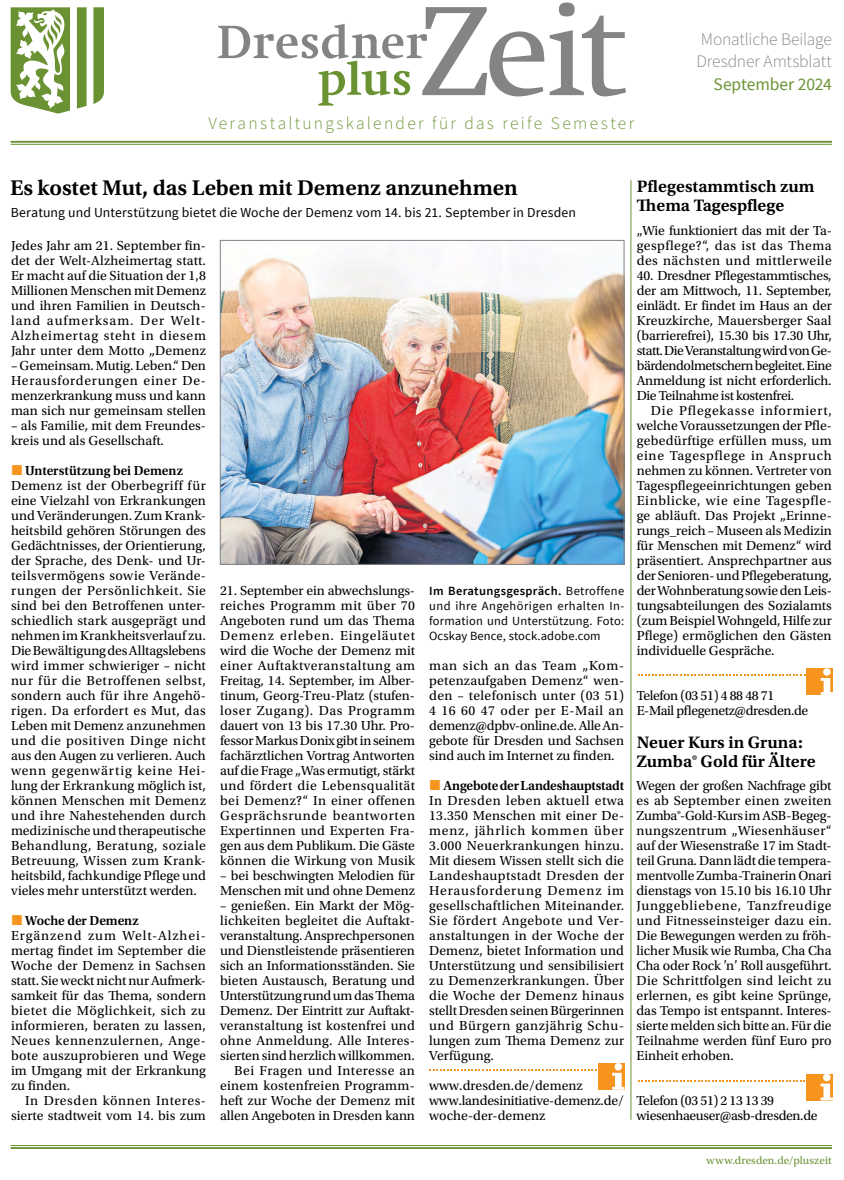
<style>
.page{position:relative;width:844px;height:1180px;background:#fff}
.page>*{position:absolute;margin:0;border:0;box-sizing:border-box;transform-origin:0 0}
._2023_Pluszeit_Über{font:22.5px "Utopia Std Semibold Capt";letter-spacing:-.005em;color:#000}
._2023_Pluszeit_Über-2{font:17.5px/18.8px "Utopia Std Semibold Capt";color:#000}
.t1{font:300 17.5px "Source Sans Pro";letter-spacing:.13em;color:#6a9233}
.Pluszeit_Kopf_rechts{font:300 17.5px/22.5px "Source Sans Pro";letter-spacing:-.01em;color:#828485}
.Pluszeit_Kopf_Datum{font:17.5px "Source Sans Pro";letter-spacing:-.005em;color:#6a9233}
._2023_Pluszeit_Flies{font:13.75px/15px "Utopia Std";color:#000;text-align:justify}
._2023_Pluszeit_Flies-2{font:13.75px "Utopia Std";letter-spacing:-.025em;color:#000}
._2023_Unterüber_Sour{font:13.75px "Source Sans Pro";letter-spacing:.01em;color:#000}
.t2{font:600 13.75px "Utopia Std";letter-spacing:-.01em;color:#000}
._2023_Pluszeit_BU_Ut{font:12.5px/15px "Source Sans Pro";letter-spacing:.01em;color:#000;text-align:justify}
.Fliesstext{font:11.25px "Utopia Std";letter-spacing:.005em;color:#6a9233}
.s1{font-weight:600}
</style>
<div class="page">
<svg style="left:218px;top:2px;width:408px;height:104px"></svg>
<svg style="left:77px;top:7px;width:10px;height:102px"></svg>
<svg style="left:11px;top:7px;width:59px;height:107px"></svg>
<svg style="left:93px;top:7px;width:11px;height:97px"></svg>
<hr style="left:11px;top:144px;width:820px;height:1px;background:#6a9233">
<hr style="left:11px;top:141px;width:820px;height:2px;background:#6a9233">
<hr style="left:11px;top:1145px;width:820px;height:1px;background:#6a9233">
<hr style="left:11px;top:1147px;width:820px;height:2px;background:#6a9233">
<hr style="left:630px;top:180px;width:1px;height:940px;background:#6a9233">
<svg style="left:429px;top:1069px;width:167px;height:2px"></svg>
<div style="left:598px;top:1064px;width:26px;height:26px;background:#f7941e"></div>
<svg style="left:612px;top:1073px;width:12px;height:17px"></svg>
<div style="left:614px;top:1064px;width:8px;height:6px;background:#fff;border-radius:50%"></div>
<svg style="left:638px;top:1080px;width:167px;height:1px"></svg>
<div style="left:806px;top:1074px;width:26px;height:26px;background:#f7941e"></div>
<svg style="left:820px;top:1083px;width:12px;height:17px"></svg>
<div style="left:822px;top:1074px;width:8px;height:7px;background:#fff;border-radius:50%"></div>
<img style="left:222px;top:257px;width:400px;height:306px">
<div style="left:220px;top:240px;width:404px;height:325px;border:1px solid #808285"></div>
<svg style="left:638px;top:674px;width:167px;height:2px"></svg>
<div style="left:806px;top:669px;width:26px;height:26px;background:#f7941e"></div>
<svg style="left:820px;top:678px;width:12px;height:17px"></svg>
<svg style="left:822px;top:669px;width:8px;height:7px"></svg>
<p class="t1" style="left:208px;top:111px;width:427px">Veranstaltungskalender für das reife Semester</p>
<p class="Pluszeit_Kopf_rechts" style="left:696px;top:28px;width:137px">Monatliche Beilage<br>Dresdner Amtsblatt</p>
<p class="Pluszeit_Kopf_Datum" style="left:713px;top:73px;width:120px">September 2024</p>
<p class="_2023_Pluszeit_Über" style="left:10px;top:175px;width:509px">Es kostet Mut, das Leben mit Demenz anzunehmen</p>
<p class="_2023_Unterüber_Sour" style="left:11px;top:204px;width:566px">Beratung und Unterstützung bietet die Woche der Demenz vom 14. bis 21. September in Dresden</p>
<p class="_2023_Pluszeit_Flies" style="left:11px;top:238px;width:196px">Jedes Jahr am 21. September fin&shy;det der Welt-Alzheimertag statt.<br>Er macht auf die Situation der 1,8<br>Millionen Menschen mit Demenz und ihren Familien in Deutsch&shy;land aufmerksam. Der Welt-Alzheimertag steht in diesem Jahr unter dem Motto „Demenz</p>
<p class="_2023_Pluszeit_Flies" style="left:11px;top:358px;width:196px">– Gemeinsam. Mutig. Leben.“ Den Herausforderungen einer De&shy;menzerkrankung muss und kann man sich nur gemeinsam stellen</p>
<p class="_2023_Pluszeit_Flies" style="left:11px;top:418px;width:196px">– als Familie, mit dem Freundes&shy;kreis und als Gesellschaft.</p>
<p class="t2" style="left:25px;top:462px;width:159px">Unterstützung bei Demenz</p>
<p class="_2023_Pluszeit_Flies" style="left:11px;top:478px;width:196px">Demenz ist der Oberbegriff für eine Vielzahl von Erkrankungen und Veränderungen. Zum Krank&shy;heitsbild gehören Störungen des Gedächtnisses, der Orientierung, der Sprache, des Denk- und Ur&shy;teilsvermögens sowie Verände&shy;rungen der Persönlichkeit. Sie sind bei den Betroffenen unter&shy;schiedlich stark ausgeprägt und nehmen im Krankheitsverlauf zu.<br>Die Bewältigung des Alltagslebens wird immer schwieriger – nicht nur für die Betroffenen selbst, sondern auch für ihre Angehö&shy;rigen. Da erfordert es Mut, das Leben mit Demenz anzunehmen und die positiven Dinge nicht aus den Augen zu verlieren. Auch wenn gegenwärtig keine Hei&shy;lung der Erkrankung möglich ist, können Menschen mit Demenz und ihre Nahestehenden durch medizinische und therapeutische Behandlung, Beratung, soziale Betreuung, Wissen zum Krank&shy;heitsbild, fachkundige Pflege und vieles mehr unterstützt werden.</p>
<p class="t2" style="left:25px;top:912px;width:115px">Woche der Demenz</p>
<p class="_2023_Pluszeit_Flies" style="left:11px;top:928px;width:196px">Ergänzend zum Welt-Alzhei&shy;mertag findet im September die Woche der Demenz in Sachsen statt. Sie weckt nicht nur Aufmerk&shy;samkeit für das Thema, sondern bietet die Möglichkeit, sich zu informieren, beraten zu lassen, Neues kennenzulernen, Ange&shy;bote auszuprobieren und Wege im Umgang mit der Erkrankung zu finden.</p>
<p class="_2023_Pluszeit_Flies" style="left:11px;top:1093px;width:196px;text-align:right">In Dresden können Interes&shy;sierte stadtweit vom 14. bis zum</p>
<p class="_2023_Pluszeit_Flies" style="left:220px;top:583px;width:196px">21. September ein abwechslungs&shy;reiches Programm mit über 70<br>Angeboten rund um das Thema Demenz erleben. Eingeläutet wird die Woche der Demenz mit einer Auftaktveranstaltung am Freitag, 14. September, im Alber&shy;tinum, Georg-Treu-Platz (stufen&shy;loser Zugang). Das Programm dauert von 13 bis 17.30 Uhr. Pro&shy;fessor Markus Donix gibt in seinem fachärztlichen Vortrag Antworten auf die Frage „Was ermutigt, stärkt und fördert die Lebensqualität bei Demenz?“ In einer offenen Gesprächsrunde beantworten Expertinnen und Experten Fra&shy;gen aus dem Publikum. Die Gäste können die Wirkung von Musik</p>
<p class="_2023_Pluszeit_Flies" style="left:220px;top:868px;width:196px">– bei beschwingten Melodien für<br>Menschen mit und ohne Demenz</p>
<p class="_2023_Pluszeit_Flies" style="left:220px;top:898px;width:196px">– genießen. Ein Markt der Mög&shy;lichkeiten begleitet die Auftakt&shy;veranstaltung. Ansprechpersonen und Dienstleistende präsentieren sich an Informationsständen. Sie bieten Austausch, Beratung und Unterstützung rund um das Thema Demenz. Der Eintritt zur Auftakt&shy;veranstaltung ist kostenfrei und ohne Anmeldung. Alle Interes&shy;sierten sind herzlich willkommen.</p>
<p class="_2023_Pluszeit_Flies" style="left:220px;top:1063px;width:196px;text-indent:14px">Bei Fragen und Interesse an einem kostenfreien Programm&shy;heft zur Woche der Demenz mit allen Angeboten in Dresden kann</p>
<p class="_2023_Pluszeit_BU_Ut" style="left:429px;top:583px;width:196px"><span class="s1">Im Beratungsgespräch.</span> Betroffene und ihre Angehörigen erhalten In&shy;formation und Unterstützung. Foto:<br>Ocskay Bence, stock.adobe.com</p>
<p class="_2023_Pluszeit_Flies" style="left:429px;top:658px;width:196px">man sich an das Team „Kom&shy;petenzaufgaben Demenz“ wen&shy;den – telefonisch unter (03 51)<br>4 16 60 47 oder per E-Mail an demenz@dpbv-online.de. Alle An&shy;gebote für Dresden und Sachsen sind auch im Internet zu finden.</p>
<p class="t2" style="left:443px;top:777px;width:182px">Angebote der Landeshauptstadt</p>
<p class="_2023_Pluszeit_Flies" style="left:429px;top:793px;width:196px">In Dresden leben aktuell etwa 13.350 Menschen mit einer De&shy;menz, jährlich kommen über 3.000 Neuerkrankungen hinzu.<br>Mit diesem Wissen stellt sich die Landeshauptstadt Dresden der Herausforderung Demenz im gesellschaftlichen Miteinander.<br>Sie fördert Angebote und Ver&shy;anstaltungen in der Woche der Demenz, bietet Information und Unterstützung und sensibilisiert zu Demenzerkrankungen. Über die Woche der Demenz hinaus stellt Dresden seinen Bürgerinnen und Bürgern ganzjährig Schu&shy;lungen zum Thema Demenz zur Verfügung.</p>
<p class="_2023_Pluszeit_Flies" style="left:429px;top:1078px;width:155px">www.dresden.de/demenz</p>
<p class="_2023_Pluszeit_Flies" style="left:429px;top:1093px;width:196px">www.landesinitiative-demenz.de/ woche-der-demenz</p>
<p class="_2023_Pluszeit_Über-2" style="left:636px;top:177px;width:179px">Pflegestammtisch zum<br>Thema Tagespflege</p>
<p class="_2023_Pluszeit_Flies" style="left:636px;top:223px;width:196px">„Wie funktioniert das mit der Ta&shy;gespflege?“, das ist das Thema des nächsten und mittlerweile</p>
<p class="_2023_Pluszeit_Flies" style="left:636px;top:268px;width:196px">40. Dresdner Pflegestammtisches, der am Mittwoch, 11. September, einlädt. Er findet im Haus an der Kreuzkirche, Mauersberger Saal (barrierefrei), 15.30 bis 17.30 Uhr, statt. Die Veranstaltung wird von Ge&shy;bärdendolmetschern begleitet. Eine Anmeldung ist nicht erforderlich.<br>Die Teilnahme ist kostenfrei.</p>
<p class="_2023_Pluszeit_Flies" style="left:636px;top:403px;width:196px;text-indent:14px">Die Pflegekasse informiert, welche Voraussetzungen der Pfle&shy;gebedürftige erfüllen muss, um eine Tagespflege in Anspruch nehmen zu können. Vertreter von Tagespflegeeinrichtungen geben Einblicke, wie eine Tagespfle&shy;ge abläuft. Das Projekt „Erinne&shy;rungs_reich – Museen als Medizin für Menschen mit Demenz“ wird präsentiert. Ansprechpartner aus der Senioren- und Pflegeberatung, der Wohnberatung sowie den Leis&shy;tungsabteilungen des Sozialamts (zum Beispiel Wohngeld, Hilfe zur Pflege) ermöglichen den Gästen individuelle Gespräche.</p>
<p class="_2023_Pluszeit_Flies-2" style="left:636px;top:688px;width:139px">Telefon (03 51) 4 88 48 71</p>
<p class="_2023_Pluszeit_Flies-2" style="left:636px;top:703px;width:173px">E-Mail pflegenetz@dresden.de</p>
<p class="_2023_Pluszeit_Über-2" style="left:636px;top:733px;width:181px">Neuer Kurs in Gruna:<br>Zumba® Gold für Ältere</p>
<p class="_2023_Pluszeit_Flies" style="left:636px;top:778px;width:196px">Wegen der großen Nachfrage gibt es ab September einen zweiten Zumba®-Gold-Kurs im ASB-Begeg&shy;nungszentrum „Wiesenhäuser“ auf der Wiesenstraße 17 im Stadt&shy;teil Gruna. Dann lädt die tempera&shy;mentvolle Zumba-Trainerin Onari dienstags von 15.10 bis 16.10 Uhr Junggebliebene, Tanzfreudige und Fitnesseinsteiger dazu ein.<br>Die Bewegungen werden zu fröh&shy;licher Musik wie Rumba, Cha Cha Cha oder Rock ’n’ Roll ausgeführt.<br>Die Schrittfolgen sind leicht zu erlernen, es gibt keine Sprünge, das Tempo ist entspannt. Interes&shy;sierte melden sich bitte an. Für die Teilnahme werden fünf Euro pro Einheit erhoben.</p>
<p class="_2023_Pluszeit_Flies-2" style="left:636px;top:1093px;width:139px">Telefon (03 51) 2 13 13 39</p>
<p class="_2023_Pluszeit_Flies-2" style="left:636px;top:1108px;width:182px">wiesenhaeuser@asb-dresden.de</p>
<p class="Fliesstext" style="left:706px;top:1154px;width:126px">www.dresden.de/pluszeit</p>
</div>
